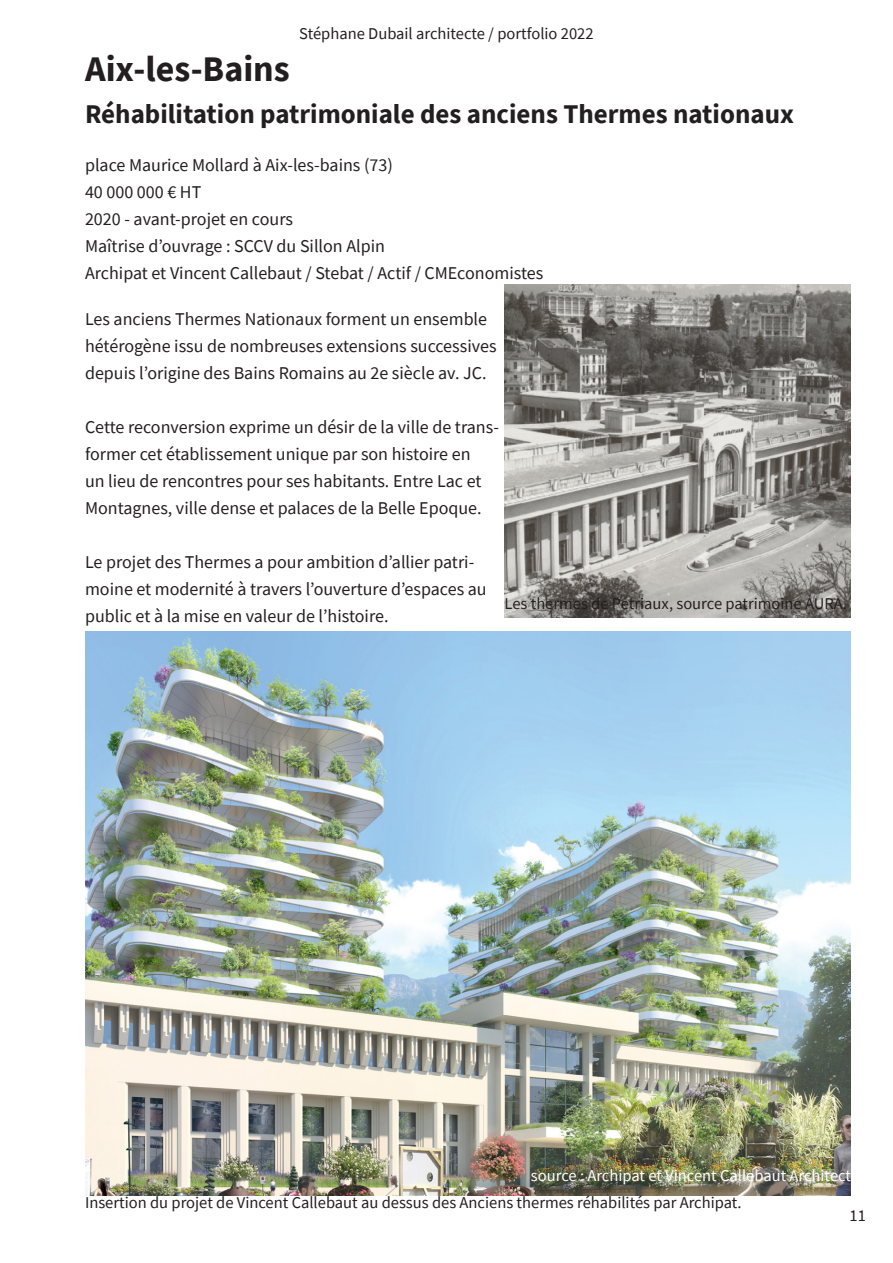
<style>
.page{position:relative;width:893px;height:1263px;background:#fff}
.page>*{position:absolute;margin:0;border:0;box-sizing:border-box;transform-origin:0 0}
.t1{font:700 36px "Source Sans Pro";color:#231f20}
.t2{font:700 27px "Source Sans Pro";color:#231f20}
.t3{font:18px/27px "Source Sans Pro";color:#231f20}
.t4{font:16.5px "Source Sans Pro";color:#231f20}
.t5{font:16.5px "Source Sans Pro";color:#fff}
</style>
<div class="page">
<img style="left:85px;top:631px;width:765px;height:564px">
<img style="left:504px;top:285px;width:346px;height:333px">
<p class="t4" style="left:299px;top:23px;width:296px">Stéphane Dubail architecte / portfolio 2022</p>
<p class="t1" style="left:85px;top:45px;width:206px">Aix-les-Bains</p>
<p class="t2" style="left:85px;top:96px;width:710px">Réhabilitation patrimoniale des anciens Thermes nationaux</p>
<p class="t3" style="left:85px;top:151px;width:309px">place Maurice Mollard à Aix-les-bains (73)</p>
<p class="t3" style="left:85px;top:178px;width:118px">40 000 000 € HT</p>
<p class="t3" style="left:85px;top:205px;width:209px">2020 - avant-projet en cours</p>
<p class="t3" style="left:85px;top:232px;width:302px">Maîtrise d’ouvrage : SCCV du Sillon Alpin</p>
<p class="t3" style="left:85px;top:259px;width:460px">Archipat et Vincent Callebaut / Stebat / Actif / CMEconomistes</p>
<p class="t3" style="left:85px;top:306px;width:413px">Les anciens Thermes Nationaux forment un ensemble hétérogène issu de nombreuses extensions successives depuis l’origine des Bains Romains au 2e siècle av. JC.</p>
<p class="t3" style="left:85px;top:414px;width:416px">Cette reconversion exprime un désir de la ville de trans&shy;former cet établissement unique par son histoire en<br>un lieu de rencontres pour ses habitants. Entre Lac et Montagnes, ville dense et palaces de la Belle Epoque.</p>
<p class="t3" style="left:85px;top:549px;width:403px">Le projet des Thermes a pour ambition d’allier patri&shy;moine et modernité à travers l’ouverture d’espaces au public et à la mise en valeur de l’histoire.</p>
<p class="t4" style="left:504px;top:593px;width:344px">Les thermes de Pétriaux, source patrimoine AURA.</p>
<p class="t5" style="left:531px;top:1165px;width:337px">source : Archipat et Vincent Callebaut Architectes</p>
<p class="t4" style="left:85px;top:1192px;width:658px">Insertion du projet de Vincent Callebaut au dessus des Anciens thermes réhabilités par Archipat.</p>
<p class="t4" style="left:850px;top:1205px;width:18px">11</p>
</div>
